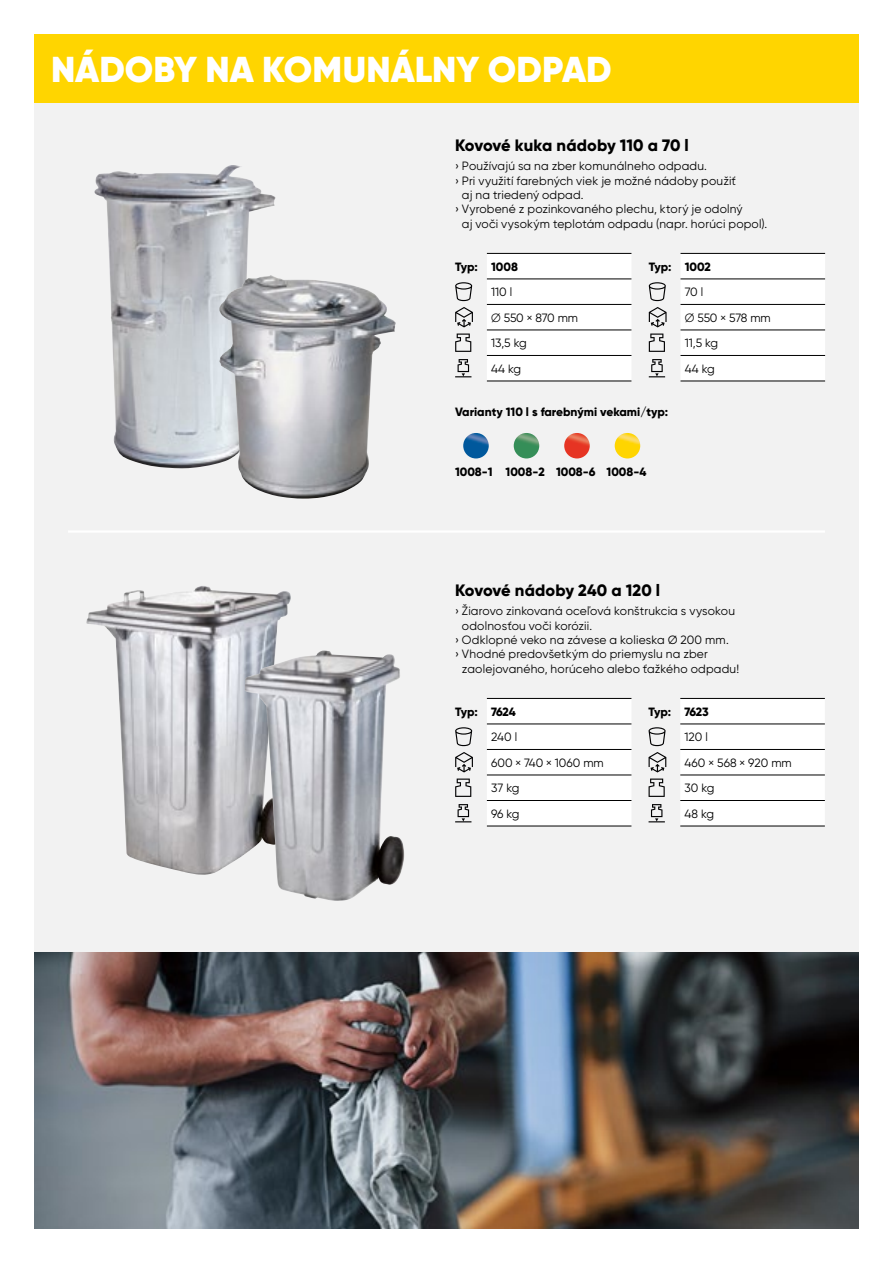
<style>
.page{position:relative;width:893px;height:1263px;background:#fff}
.page>*{position:absolute;margin:0;border:0;box-sizing:border-box;transform-origin:0 0}
.t1{font:900 36px "Gilroy";color:#fff}
.t2{font:800 16.5px "Gilroy";color:#000}
.t3{font:12px/25.5px "Gilroy";letter-spacing:.015em;color:#000}
.t4{font:800 12px "Gilroy";color:#000}
.t5{font:12px/25.5px "Gilroy";letter-spacing:-.02em;color:#000}
</style>
<div class="page">
<div style="left:34px;top:34px;width:825px;height:1194px;background:#f2f2f2"></div>
<div style="left:487px;top:699px;width:144px;height:127px;background:#fff"></div>
<hr style="left:487px;top:698px;width:144px;height:1px;background:#000">
<hr style="left:487px;top:724px;width:144px;height:1px;background:#000">
<hr style="left:487px;top:749px;width:144px;height:1px;background:#000">
<hr style="left:487px;top:775px;width:144px;height:1px;background:#000">
<hr style="left:487px;top:800px;width:144px;height:1px;background:#000">
<hr style="left:487px;top:826px;width:144px;height:1px;background:#000">
<svg style="left:455px;top:727px;width:17px;height:19px"></svg>
<svg style="left:455px;top:752px;width:18px;height:20px"></svg>
<svg style="left:455px;top:778px;width:16px;height:19px"></svg>
<svg style="left:455px;top:804px;width:16px;height:18px"></svg>
<div style="left:680px;top:699px;width:145px;height:127px;background:#fff"></div>
<hr style="left:680px;top:698px;width:145px;height:1px;background:#000">
<hr style="left:680px;top:724px;width:145px;height:1px;background:#000">
<hr style="left:680px;top:749px;width:145px;height:1px;background:#000">
<hr style="left:680px;top:775px;width:145px;height:1px;background:#000">
<hr style="left:680px;top:800px;width:145px;height:1px;background:#000">
<hr style="left:680px;top:826px;width:145px;height:1px;background:#000">
<svg style="left:649px;top:727px;width:17px;height:19px"></svg>
<svg style="left:649px;top:752px;width:17px;height:20px"></svg>
<svg style="left:649px;top:778px;width:16px;height:19px"></svg>
<svg style="left:649px;top:804px;width:16px;height:18px"></svg>
<div style="left:487px;top:254px;width:144px;height:127px;background:#fff"></div>
<hr style="left:487px;top:253px;width:144px;height:1px;background:#000">
<hr style="left:487px;top:279px;width:144px;height:1px;background:#000">
<hr style="left:487px;top:304px;width:144px;height:1px;background:#000">
<hr style="left:487px;top:330px;width:144px;height:1px;background:#000">
<hr style="left:487px;top:355px;width:144px;height:1px;background:#000">
<hr style="left:487px;top:381px;width:144px;height:1px;background:#000">
<svg style="left:455px;top:282px;width:17px;height:19px"></svg>
<svg style="left:455px;top:307px;width:18px;height:20px"></svg>
<svg style="left:455px;top:333px;width:16px;height:19px"></svg>
<svg style="left:455px;top:359px;width:16px;height:18px"></svg>
<div style="left:680px;top:254px;width:145px;height:127px;background:#fff"></div>
<hr style="left:680px;top:253px;width:145px;height:1px;background:#000">
<hr style="left:680px;top:279px;width:145px;height:1px;background:#000">
<hr style="left:680px;top:304px;width:145px;height:1px;background:#000">
<hr style="left:680px;top:330px;width:145px;height:1px;background:#000">
<hr style="left:680px;top:355px;width:145px;height:1px;background:#000">
<hr style="left:680px;top:381px;width:145px;height:1px;background:#000">
<svg style="left:649px;top:282px;width:17px;height:19px"></svg>
<svg style="left:649px;top:307px;width:18px;height:20px"></svg>
<svg style="left:649px;top:333px;width:16px;height:19px"></svg>
<svg style="left:649px;top:359px;width:16px;height:18px"></svg>
<img style="left:463px;top:433px;width:26px;height:25px;border-radius:13px">
<img style="left:514px;top:433px;width:25px;height:25px;border-radius:13px">
<img style="left:615px;top:433px;width:25px;height:25px;border-radius:13px">
<img style="left:564px;top:433px;width:26px;height:25px;border-radius:13px">
<div style="left:34px;top:34px;width:825px;height:68px;background:#ffd500"></div>
<img style="left:94px;top:165px;width:181px;height:303px">
<img style="left:219px;top:275px;width:177px;height:224px">
<img style="left:86px;top:586px;width:205px;height:289px">
<img style="left:244px;top:650px;width:160px;height:251px">
<img style="left:34px;top:952px;width:825px;height:277px">
<hr style="left:68px;top:530px;width:757px;height:3px;background:#fff">
<h1 class="t1" style="left:51px;top:46px;width:562px">NÁDOBY NA KOMUNÁLNY ODPAD</h1>
<h2 class="t2" style="left:455px;top:135px;width:235px">Kovové kuka nádoby 110 a 70 l</h2>
<p class="t3" style="left:455px;top:153px;width:253px">› Používajú sa na zber komunálneho odpadu.</p>
<p class="t3" style="left:455px;top:167px;width:283px">› Pri využití farebných viek je možné nádoby použiť</p>
<p class="t3" style="left:462px;top:182px;width:123px">aj na triedený odpad.</p>
<p class="t3" style="left:455px;top:196px;width:289px">› Vyrobené z pozinkovaného plechu, ktorý je odolný</p>
<p class="t3" style="left:462px;top:211px;width:307px">aj voči vysokým teplotám odpadu (napr. horúci popol).</p>
<p class="t4" style="left:455px;top:259px;width:64px">Typ: 1008</p>
<p class="t5" style="left:491px;top:279px;width:88px">110 l<br>∅ 550 × 870 mm<br>13,5 kg<br>44 kg</p>
<p class="t4" style="left:649px;top:259px;width:64px">Typ: 1002</p>
<p class="t5" style="left:685px;top:279px;width:87px">70 l<br>∅ 550 × 578 mm<br>11,5 kg<br>44 kg</p>
<p class="t4" style="left:455px;top:404px;width:215px">Varianty 110 l s farebnými vekami/typ:</p>
<p class="t4" style="left:455px;top:464px;width:193px">1008-1 1008-2 1008-6 1008-4</p>
<h2 class="t2" style="left:455px;top:580px;width:207px">Kovové nádoby 240 a 120 l</h2>
<p class="t3" style="left:455px;top:598px;width:282px">› Žiarovo zinkovaná oceľová konštrukcia s vysokou</p>
<p class="t3" style="left:462px;top:612px;width:132px">odolnosťou voči korózii.</p>
<p class="t3" style="left:455px;top:627px;width:275px">› Odklopné veko na závese a kolieska Ø 200 mm.</p>
<p class="t3" style="left:455px;top:641px;width:254px">› Vhodné predovšetkým do priemyslu na zber</p>
<p class="t3" style="left:462px;top:656px;width:279px">zaolejovaného, horúceho alebo ťažkého odpadu!</p>
<p class="t4" style="left:455px;top:704px;width:62px">Typ: 7624</p>
<p class="t3" style="left:491px;top:724px;width:114px">240 l<br>600 × 740 × 1060 mm<br>37 kg<br>96 kg</p>
<p class="t4" style="left:649px;top:704px;width:62px">Typ: 7623</p>
<p class="t3" style="left:684px;top:724px;width:109px">120 l<br>460 × 568 × 920 mm<br>30 kg<br>48 kg</p>
</div>
